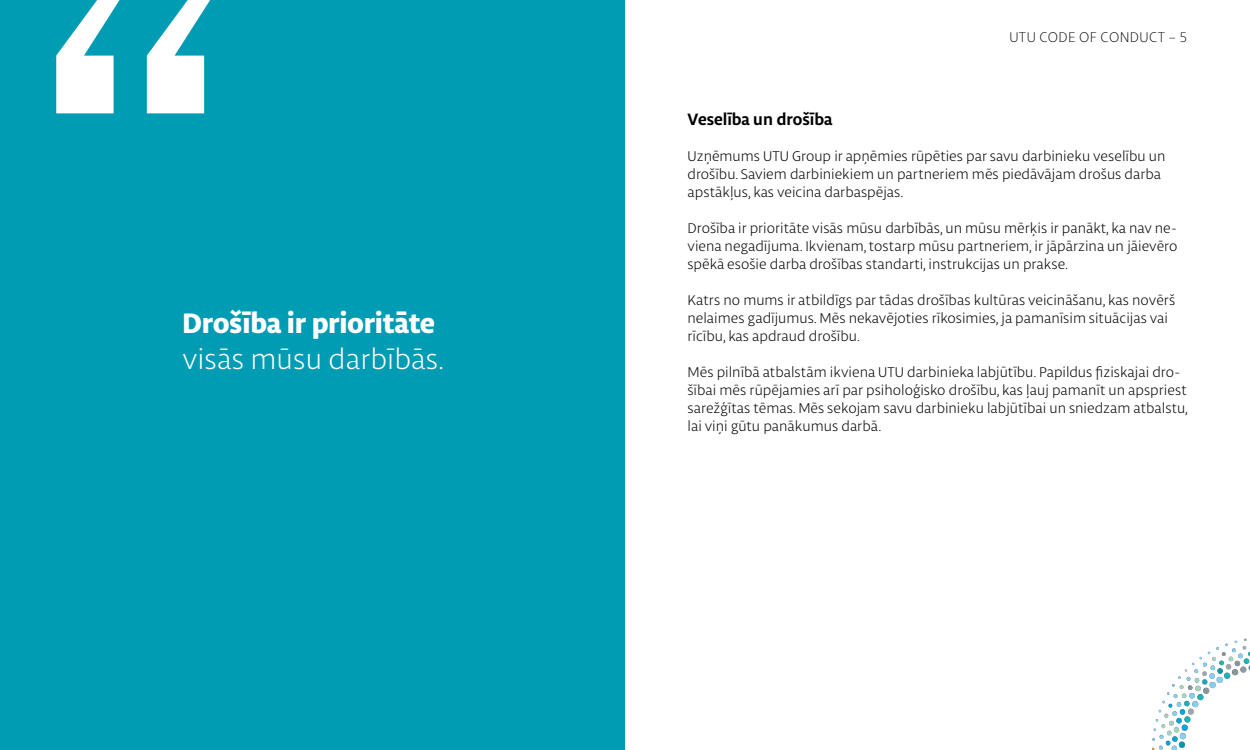
<style>
.page{position:relative;width:1250px;height:750px;background:#fff}
.page>*{position:absolute;margin:0;border:0;box-sizing:border-box;transform-origin:0 0}
.t1{font:800 30px/36px "Libertad";color:#fff}
.t2{font:300 30px/36px "Libertad";color:#fff}
.t3{font:700 17.5px "Libertad";color:#000}
.t4{font:300 15px/18px "Libertad";color:#000}
.t5{font:100 15px "Libertad";letter-spacing:.025em;color:#000}
.s1{font-weight:300}
.s2{font-weight:700}
</style>
<div class="page">
<img style="left:1152px;top:638px;width:98px;height:112px">
<div style="left:0;top:0;width:625px;height:750px;background:#009cb4"></div>
<svg style="left:56px;top:0;width:154px;height:113px"></svg>
<p class="t1" style="left:182px;top:304px;width:263px">Drošība ir prioritāte <span class="s1">visās mūsu darbībās.</span></p>
<h1 class="t2" style="left:195px;top:305px;width:226px"><span class="s2">Turvallisuus</span> on etusijalla kaikessa</h1>
<p class="t5" style="left:1009px;top:28px;width:180px">UTU CODE OF CONDUCT – 5</p>
<p class="t3" style="left:688px;top:107px;width:146px">Veselība un drošība</p>
<p class="t4" style="left:688px;top:147px;width:480px">Uzņēmums UTU Group ir apņēmies rūpēties par savu darbinieku veselību un drošību. Saviem darbiniekiem un partneriem mēs piedāvājam drošus darba apstākļus, kas veicina darbaspējas.</p>
<p class="t4" style="left:688px;top:219px;width:492px;text-align:justify">Drošība ir prioritāte visās mūsu darbībās, un mūsu mērķis ir panākt, ka nav ne&shy;viena negadījuma. Ikvienam, tostarp mūsu partneriem, ir jāpārzina un jāievēro spēkā esošie darba drošības standarti, instrukcijas un prakse.</p>
<p class="t4" style="left:688px;top:291px;width:489px">Katrs no mums ir atbildīgs par tādas drošības kultūras veicināšanu, kas novērš nelaimes gadījumus. Mēs nekavējoties rīkosimies, ja pamanīsim situācijas vai rīcību, kas apdraud drošību.</p>
<p class="t4" style="left:688px;top:363px;width:502px">Mēs pilnībā atbalstām ikviena UTU darbinieka labjūtību. Papildus fiziskajai dro&shy;šībai mēs rūpējamies arī par psiholoģisko drošību, kas ļauj pamanīt un apspriest sarežģītas tēmas. Mēs sekojam savu darbinieku labjūtībai un sniedzam atbalstu, lai viņi gūtu panākumus darbā.</p>
</div>
